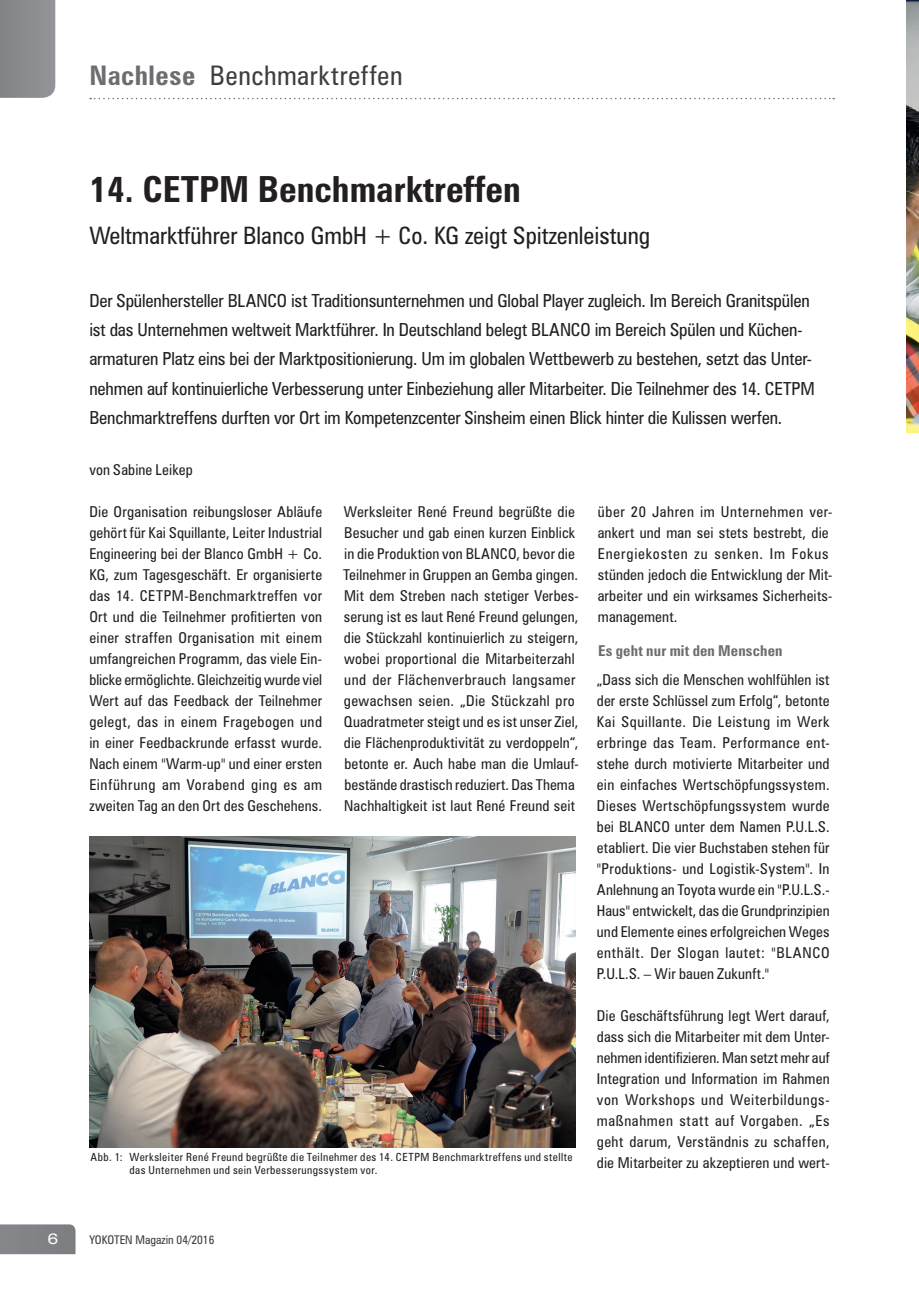
<style>
.page{position:relative;width:919px;height:1289px;background:#fff}
.page>*{position:absolute;margin:0;border:0;box-sizing:border-box;transform-origin:0 0}
.t1{font:700 condensed 36px "Zurich BT";color:#231f20}
.t2{font:condensed 27px "Zurich BT";letter-spacing:.02em;color:#3e3e3f}
.t3{font:condensed 24px "Zurich BT";color:#231f20}
.t4{font:condensed 18px/29.2px "Zurich BT";letter-spacing:-.01em;color:#231f20}
.t5{font:condensed 15px/21px "Zurich BT";letter-spacing:.01em;color:#231f20;text-align:justify}
.t6{font:700 condensed 15px "Zurich BT";letter-spacing:.01em;color:#6c6d70}
.t7{font:expanded 15px "Zurich BT";color:#fff}
.t8{font:condensed 12px "Zurich BT";color:#3e3e3f}
.t9{font:condensed 11.25px/13.5px "Zurich BT";letter-spacing:.04em;color:#231f20}
.s1{font-weight:700;color:#6c6d70}
</style>
<div class="page">
<img style="left:90px;top:836px;width:486px;height:311px">
<img style="left:906px;top:0;width:12px;height:433px">
<svg style="left:90px;top:98px;width:744px;height:1px"></svg>
<svg style="left:0;top:0;width:55px;height:98px;background:#8a8c8f"></svg>
<div style="left:0;top:1224px;width:75px;height:30px;background:#818386"></div>
<h2 class="t2" style="left:89px;top:59px;width:314px"><span class="s1">Nachlese</span> Benchmarktreffen</h2>
<h1 class="t1" style="left:89px;top:167px;width:433px">14. CETPM Benchmarktreffen</h1>
<h3 class="t3" style="left:89px;top:220px;width:562px">Weltmarktführer Blanco GmbH + Co. KG zeigt Spitzenleistung</h3>
<p class="t4" style="left:89px;top:285px;width:727px">Der Spülenhersteller BLANCO ist Traditionsunternehmen und Global Player zugleich. Im Bereich Granitspülen ist das Unternehmen weltweit Marktführer. In Deutschland belegt BLANCO im Bereich Spülen und Küchen&shy;armaturen Platz eins bei der Marktpositionierung. Um im globalen Wettbewerb zu bestehen, setzt das Unter&shy;nehmen auf kontinuierliche Verbesserung unter Einbeziehung aller Mitarbeiter. Die Teilnehmer des 14. CETPM Benchmarktreffens durften vor Ort im Kompetenzcenter Sinsheim einen Blick hinter die Kulissen werfen.</p>
<p class="t5" style="left:89px;top:459px;width:105px">von Sabine Leikep</p>
<p class="t5" style="left:343px;top:501px;width:237px;text-align:left">Werksleiter René Freund begrüßte die Besucher und gab einen kurzen Einblick in die Produktion von BLANCO, bevor die Teilnehmer in Gruppen an Gemba gingen.<br>Mit dem Streben nach stetiger Verbes&shy;serung ist es laut René Freund gelungen, die Stückzahl kontinuierlich zu steigern, wobei proportional die Mitarbeiterzahl und der Flächenverbrauch langsamer gewachsen seien. „Die Stückzahl pro Quadratmeter steigt und es ist unser Ziel, die Flächenproduktivität zu verdoppeln“, betonte er. Auch habe man die Umlauf&shy;bestände drastisch reduziert. Das Thema Nachhaltigkeit ist laut René Freund seit</p>
<p class="t5" style="left:597px;top:501px;width:236px;text-align:left">über 20 Jahren im Unternehmen ver&shy;ankert und man sei stets bestrebt, die Energiekosten zu senken. Im Fokus stünden jedoch die Entwicklung der Mit&shy;arbeiter und ein wirksames Sicherheits&shy;management.</p>
<p class="t5" style="left:89px;top:501px;width:234px">Die Organisation reibungsloser Abläufe gehört für Kai Squillante, Leiter Industrial Engineering bei der Blanco GmbH + Co.<br>KG, zum Tagesgeschäft. Er organisierte das 14. CETPM-Benchmarktreffen vor Ort und die Teilnehmer profitierten von einer straffen Organisation mit einem umfangreichen Programm, das viele Ein&shy;blicke ermöglichte. Gleichzeitig wurde viel Wert auf das Feedback der Teilnehmer gelegt, das in einem Fragebogen und in einer Feedbackrunde erfasst wurde.<br>Nach einem "Warm-up" und einer ersten Einführung am Vorabend ging es am zweiten Tag an den Ort des Geschehens.</p>
<p class="t6" style="left:598px;top:642px;width:186px">Es geht nur mit den Menschen</p>
<p class="t5" style="left:597px;top:669px;width:234px">„Dass sich die Menschen wohlfühlen ist der erste Schlüssel zum Erfolg“, betonte Kai Squillante. Die Leistung im Werk erbringe das Team. Performance ent&shy;stehe durch motivierte Mitarbeiter und ein einfaches Wertschöpfungssystem.<br>Dieses Wertschöpfungssystem wurde bei BLANCO unter dem Namen P.U.L.S. etabliert. Die vier Buchstaben stehen für "Produktions- und Logistik-System". In Anlehnung an Toyota wurde ein "P.U.L.S.- Haus" entwickelt, das die Grundprinzipien und Elemente eines erfolgreichen Weges enthält. Der Slogan lautet: "BLANCO P.U.L.S. – Wir bauen Zukunft."</p>
<p class="t5" style="left:597px;top:1005px;width:234px">Die Geschäftsführung legt Wert darauf, dass sich die Mitarbeiter mit dem Unter&shy;nehmen identifizieren. Man setzt mehr auf Integration und Information im Rahmen von Workshops und Weiterbildungs&shy;maßnahmen statt auf Vorgaben. „Es geht darum, Verständnis zu schaffen, die Mitarbeiter zu akzeptieren und wert-</p>
<p class="t9" style="left:129px;top:1149px;width:444px;text-indent:-39px">Abb. 1: Werksleiter René Freund begrüßte die Teilnehmer des 14. CETPM Benchmarktreffens und stellte das Unternehmen und sein Verbesserungssystem vor.</p>
<p class="t7" style="left:48px;top:1230px;width:12px">6</p>
<p class="t8" style="left:89px;top:1232px;width:127px">YOKOTEN Magazin 04/2016</p>
</div>
